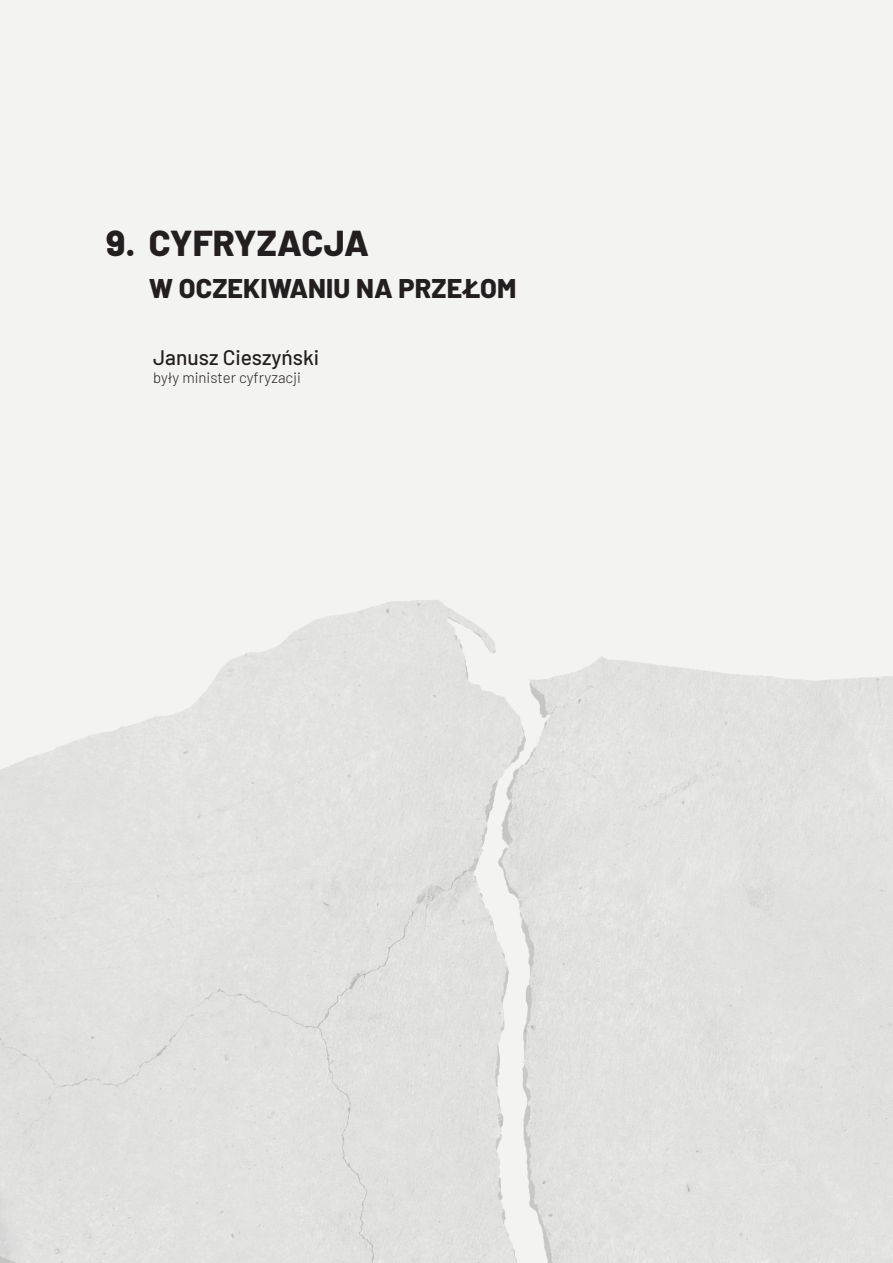
<style>
.page{position:relative;width:893px;height:1263px;background:#f3f3f1}
.page>*{position:absolute;margin:0;border:0;box-sizing:border-box;transform-origin:0 0}
.t1{font:800 36px "Barlow";color:#231f20}
.t2{font:800 27px "Barlow";letter-spacing:.005em;color:#231f20}
.t3{font:500 21px "Barlow";color:#231f20}
.t4{font:300 15px "Barlow";color:#231f20}
</style>
<div class="page">
<img style="left:0;top:600px;width:893px;height:663px">
<h1 class="t1" style="left:106px;top:216px;width:264px">9. CYFRYZACJA</h1>
<h2 class="t2" style="left:149px;top:268px;width:369px">W OCZEKIWANIU NA PRZEŁOM</h2>
<h3 class="t3" style="left:153px;top:342px;width:168px">Janusz Cieszyński</h3>
<p class="t4" style="left:153px;top:367px;width:149px">były minister cyfryzacji</p>
</div>
